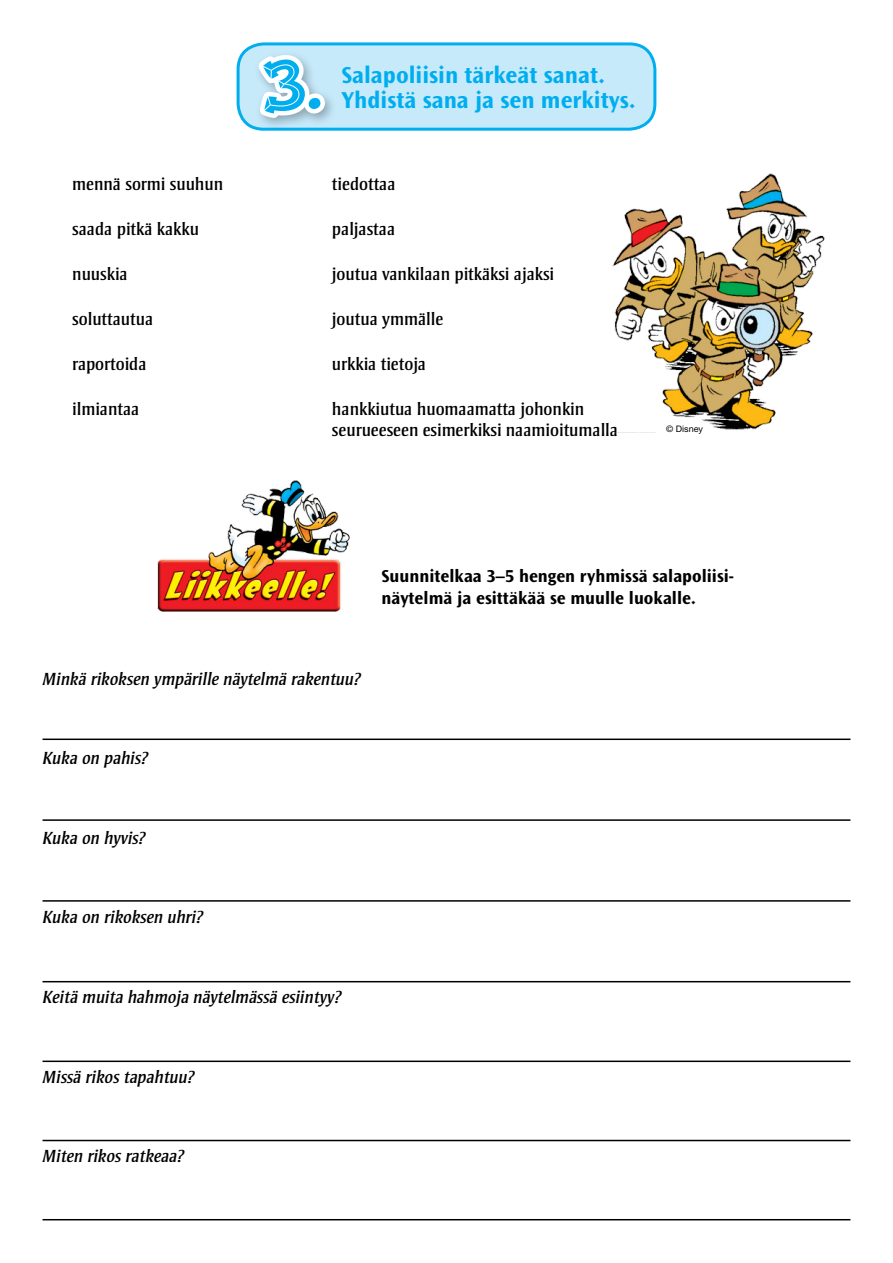
<style>
.page{position:relative;width:893px;height:1263px;background:#fff}
.page>*{position:absolute;margin:0;border:0;box-sizing:border-box;transform-origin:0 0}
.t1{font:700 75px "Fink";color:#00aeef}
.t2{font:700 24px/25.5px "Ocean Sans Std";color:#00aeef}
.t3{font:18px/21.6px "Strayhorn MT Std";color:#000}
.t4{font:italic 18px "Strayhorn MT Std";color:#000}
.t5{font:700 18px/21.6px "Ocean Sans Std";color:#000}
.t6{font:9px "Helvetica Neue LT Std";color:#000}
</style>
<div class="page">
<div style="left:238px;top:44px;width:417px;height:85px;background:#c7eafb;border-radius:26px"></div>
<div style="left:237px;top:42px;width:419px;height:89px;border:3px solid #00aeef;border-radius:26px"></div>
<div style="left:254px;top:51px;width:84px;height:80px;background:#c7eafb"></div>
<svg style="left:244px;top:43px;width:87px;height:88px"></svg>
<hr style="left:43px;top:738px;width:807px;height:2px;background:#000">
<hr style="left:43px;top:819px;width:807px;height:2px;background:#000">
<hr style="left:43px;top:900px;width:807px;height:2px;background:#000">
<hr style="left:43px;top:981px;width:807px;height:1px;background:#000">
<hr style="left:43px;top:1060px;width:807px;height:2px;background:#000">
<hr style="left:43px;top:1140px;width:807px;height:1px;background:#000">
<hr style="left:43px;top:1219px;width:807px;height:1px;background:#000">
<img style="left:157px;top:480px;width:193px;height:132px">
<img style="left:612px;top:173px;width:213px;height:257px">
<p class="t3" style="left:72px;top:173px;width:152px">mennä sormi suuhun</p>
<p class="t3" style="left:72px;top:218px;width:128px">saada pitkä kakku</p>
<p class="t3" style="left:72px;top:263px;width:57px">nuuskia</p>
<p class="t3" style="left:72px;top:308px;width:82px">soluttautua</p>
<p class="t3" style="left:72px;top:353px;width:76px">raportoida</p>
<p class="t3" style="left:72px;top:398px;width:69px">ilmiantaa</p>
<h1 class="t1" style="left:261px;top:37px;width:63px">3.</h1>
<h2 class="t2" style="left:341px;top:62px;width:296px">Salapoliisin tärkeät sanat.<br>Yhdistä sana ja sen merkitys.</h2>
<p class="t3" style="left:332px;top:173px;width:65px">tiedottaa</p>
<p class="t3" style="left:332px;top:218px;width:65px">paljastaa</p>
<p class="t3" style="left:332px;top:263px;width:224px">joutua vankilaan pitkäksi ajaksi</p>
<p class="t3" style="left:332px;top:308px;width:113px">joutua ymmälle</p>
<p class="t3" style="left:332px;top:353px;width:96px">urkkia tietoja</p>
<p class="t3" style="left:332px;top:398px;width:288px">hankkiutua huomaamatta johonkin seurueeseen esimerkiksi naamioitumalla</p>
<p class="t6" style="left:666px;top:424px;width:38px">© Disney</p>
<p class="t5" style="left:381px;top:565px;width:354px">Suunnitelkaa 3–5 hengen ryhmissä salapoliisi&shy;näytelmä ja esittäkää se muulle luokalle.</p>
<p class="t4" style="left:43px;top:669px;width:320px">Minkä rikoksen ympärille näytelmä rakentuu?</p>
<p class="t4" style="left:43px;top:748px;width:107px">Kuka on pahis?</p>
<p class="t4" style="left:43px;top:828px;width:105px">Kuka on hyvis?</p>
<p class="t4" style="left:43px;top:907px;width:162px">Kuka on rikoksen uhri?</p>
<p class="t4" style="left:43px;top:987px;width:301px">Keitä muita hahmoja näytelmässä esiintyy?</p>
<p class="t4" style="left:43px;top:1066px;width:154px">Missä rikos tapahtuu?</p>
<p class="t4" style="left:43px;top:1146px;width:143px">Miten rikos ratkeaa?</p>
</div>
